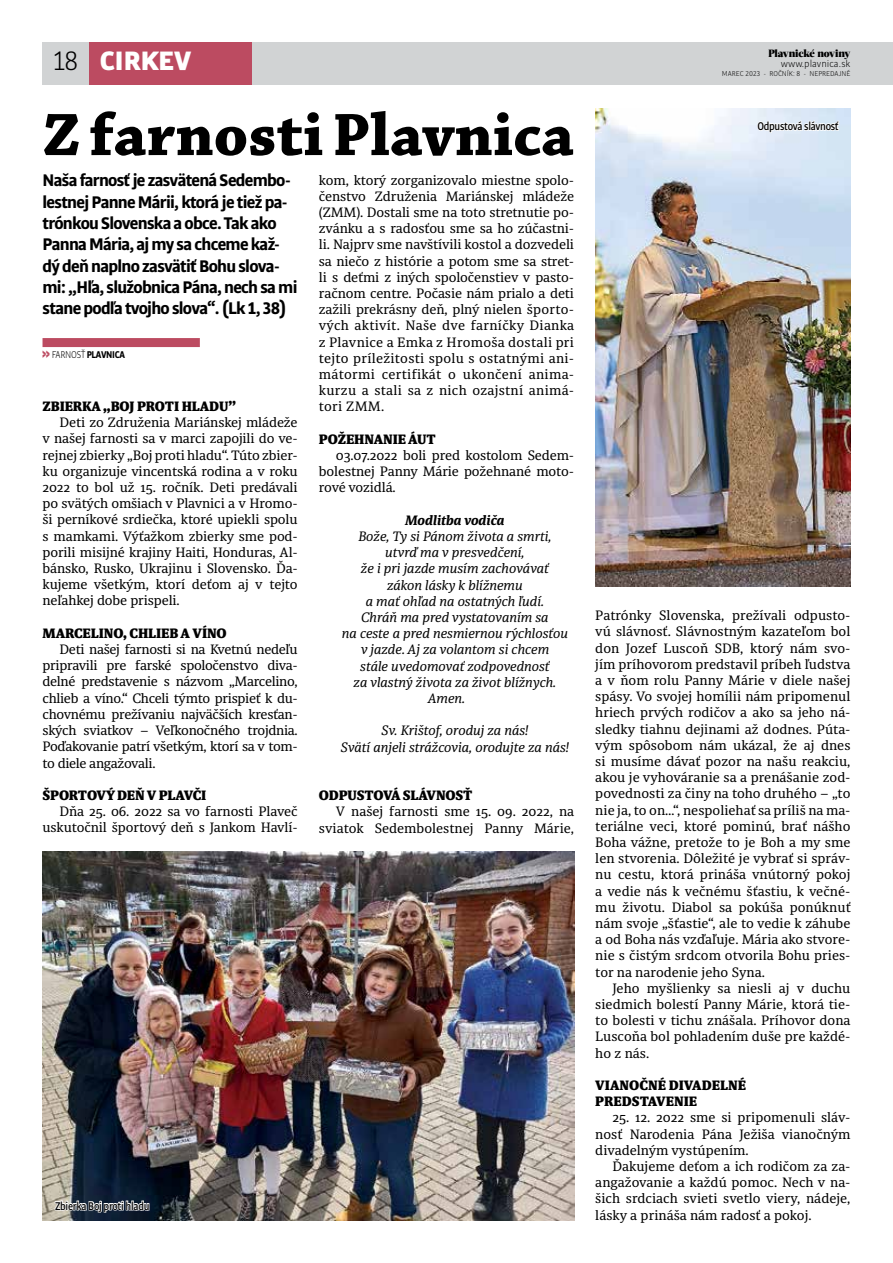
<style>
.page{position:relative;width:893px;height:1263px;background:#fff}
.page>*{position:absolute;margin:0;border:0;box-sizing:border-box;transform-origin:0 0}
.t1{font:700 63px "Chaparral Pro";color:#000}
.t2{font:900 28.5px "Bulo";color:#fff}
.t3{font:700 18px/21.3px "Bulo";letter-spacing:-.04em;color:#000}
.t4{font:13.5px/16.2px "Sindelar";color:#000;text-align:justify}
.t5{font:italic 13.5px/16.2px "Sindelar";letter-spacing:-.01em;color:#000;text-align:center}
.t6{font:900 13.5px/16.2px "Sindelar";letter-spacing:-.01em;color:#000}
.t7{font:italic 700 13.5px "Sindelar";letter-spacing:-.01em;color:#000}
.t8{font:500 12px "Bulo";letter-spacing:-.03em;color:#000;scale:.9 1}
.t9{font:700 10.5px "Bulo";letter-spacing:-.03em;color:#000;scale:.9 1}
.t10{font:900 10.5px "Acta Headline W00";letter-spacing:-.01em;color:#000}
.t11{font:300 10.5px "Bulo";color:#000}
.t12{font:300 7.5px "Bulo";color:#000}
.s1{font-weight:300;color:#000}
.s2{font-family:"Amplitude Extra Comp";font-weight:900;font-size:19.5px;color:#bc4b61}
.s3{font-weight:300}
</style>
<div class="page">
<div style="left:43px;top:43px;width:850px;height:42px;background:#d1d3d4"></div>
<div style="left:89px;top:43px;width:163px;height:42px;background:#bc4b61"></div>
<img style="left:595px;top:108px;width:255px;height:479px">
<img style="left:43px;top:852px;width:531px;height:368px">
<div style="left:43px;top:338px;width:157px;height:9px;background:#bc4b61"></div>
<svg style="left:53px;top:1199px;width:97px;height:15px"></svg>
<svg style="left:756px;top:120px;width:84px;height:14px"></svg>
<h2 class="t2" style="left:53px;top:42px;width:140px"><span class="s1">18</span> CIRKEV</h2>
<p class="t10" style="left:768px;top:47px;width:84px">Plavnické noviny</p>
<p class="t11" style="left:781px;top:57px;width:71px">www.plavnica.sk</p>
<p class="t12" style="left:722px;top:69px;width:130px">MAREC 2023 - ROČNÍK: 8 - NEPREDAJNÉ</p>
<h1 class="t1" style="left:43px;top:98px;width:533px">Z farnosti Plavnica</h1>
<p class="t3" style="left:43px;top:169px;width:257px">Naša farnosť je zasvätená Sedembo&shy;lestnej Panne Márii, ktorá je tiež pa&shy;trónkou Slovenska a obce. Tak ako Panna Mária, aj my sa chceme kaž&shy;dý deň naplno zasvätiť Bohu slova&shy;mi: ,,Hľa, služobnica Pána, nech sa mi stane podľa tvojho slova“. (Lk 1, 38)</p>
<p class="t4" style="left:319px;top:173px;width:257px">kom, ktorý zorganizovalo miestne spolo&shy;čenstvo Združenia Mariánskej mládeže (ZMM). Dostali sme na toto stretnutie po&shy;zvánku a s radosťou sme sa ho zúčastni&shy;li. Najprv sme navštívili kostol a dozvedeli sa niečo z histórie a potom sme sa stret&shy;li s deťmi z iných spoločenstiev v pasto&shy;račnom centre. Počasie nám prialo a deti zažili prekrásny deň, plný nielen športo&shy;vých aktivít. Naše dve farníčky Dianka z Plavnice a Emka z Hromoša dostali pri tejto príležitosti spolu s ostatnými ani&shy;mátormi certifikát o ukončení anima&shy;kurzu a stali sa z nich ozajstní animá&shy;tori ZMM.</p>
<p class="t6" style="left:319px;top:432px;width:118px">POŽEHNANIE ÁUT</p>
<p class="t4" style="left:319px;top:448px;width:257px;text-indent:17px">03.07.2022 boli pred kostolom Sedem&shy;bolestnej Panny Márie požehnané moto&shy;rové vozidlá.</p>
<p class="t7" style="left:405px;top:512px;width:101px">Modlitba vodiča</p>
<p class="t5" style="left:358px;top:529px;width:195px">Bože, Ty si Pánom života a smrti,</p>
<p class="t5" style="left:385px;top:545px;width:141px">utvrď ma v presvedčení,</p>
<p class="t5" style="left:361px;top:561px;width:190px">že i pri jazde musím zachovávať</p>
<p class="t5" style="left:387px;top:578px;width:137px">zákon lásky k blížnemu</p>
<p class="t5" style="left:366px;top:594px;width:180px">a mať ohľad na ostatných ľudí.</p>
<p class="t5" style="left:361px;top:610px;width:189px">Chráň ma pred vystatovaním sa</p>
<p class="t5" style="left:342px;top:626px;width:228px">na ceste a pred nesmiernou rýchlosťou</p>
<p class="t5" style="left:361px;top:642px;width:190px">v jazde. Aj za volantom si chcem</p>
<p class="t5" style="left:360px;top:659px;width:191px">stále uvedomovať zodpovednosť</p>
<p class="t5" style="left:354px;top:675px;width:204px">za vlastný života za život blížnych.</p>
<p class="t5" style="left:428px;top:691px;width:39px">Amen.</p>
<p class="t5" style="left:341px;top:723px;width:230px">Sv. Krištof, oroduj za nás!<br>Svätí anjeli strážcovia, orodujte za nás!</p>
<p class="t6" style="left:319px;top:788px;width:155px">ODPUSTOVÁ SLÁVNOSŤ</p>
<p class="t4" style="left:319px;top:804px;width:257px;text-align:right">V našej farnosti sme 15. 09. 2022, na sviatok Sedembolestnej Panny Márie,</p>
<p class="t9" style="left:43px;top:347px;width:93px"><span class="s2">&gt;&gt;</span> <span class="s3">FARNOSŤ</span> PLAVNICA</p>
<p class="t6" style="left:43px;top:399px;width:195px">ZBIERKA ,,BOJ PROTI HLADU”</p>
<p class="t4" style="left:43px;top:415px;width:257px;text-indent:17px">Deti zo Združenia Mariánskej mládeže v našej farnosti sa v marci zapojili do ve&shy;rejnej zbierky „Boj proti hladu“. Túto zbier&shy;ku organizuje vincentská rodina a v roku 2022 to bol už 15. ročník. Deti predávali po svätých omšiach v Plavnici a v Hromo&shy;ši perníkové srdiečka, ktoré upiekli spolu s mamkami. Výťažkom zbierky sme pod&shy;porili misijné krajiny Haiti, Honduras, Al&shy;bánsko, Rusko, Ukrajinu i Slovensko. Ďa&shy;kujeme všetkým, ktorí deťom aj v tejto neľahkej dobe prispeli.</p>
<p class="t6" style="left:43px;top:626px;width:186px">MARCELINO, CHLIEB A VÍNO</p>
<p class="t4" style="left:43px;top:642px;width:257px;text-indent:17px">Deti našej farnosti si na Kvetnú nedeľu pripravili pre farské spoločenstvo diva&shy;delné predstavenie s názvom „Marcelino, chlieb a víno.“ Chceli týmto prispieť k du&shy;chovnému prežívaniu najväčších kresťan&shy;ských sviatkov – Veľkonočného trojdnia.<br>Poďakovanie patrí všetkým, ktorí sa v tom&shy;to diele angažovali.</p>
<p class="t6" style="left:43px;top:788px;width:165px">ŠPORTOVÝ DEŇ V PLAVČI</p>
<p class="t4" style="left:43px;top:804px;width:257px;text-align:right">Dňa 25. 06. 2022 sa vo farnosti Plaveč uskutočnil športový deň s Jankom Havlí-</p>
<p class="t8" style="left:55px;top:1198px;width:106px">Zbierka Boj proti hladu</p>
<p class="t8" style="left:757px;top:119px;width:92px">Odpustová slávnosť</p>
<p class="t4" style="left:595px;top:608px;width:257px">Patrónky Slovenska, prežívali odpusto&shy;vú slávnosť. Slávnostným kazateľom bol don Jozef Luscoň SDB, ktorý nám svo&shy;jím príhovorom predstavil príbeh ľudstva a v ňom rolu Panny Márie v diele našej spásy. Vo svojej homílii nám pripomenul hriech prvých rodičov a ako sa jeho ná&shy;sledky tiahnu dejinami až dodnes. Púta&shy;vým spôsobom nám ukázal, že aj dnes si musíme dávať pozor na našu reakciu, akou je vyhováranie sa a prenášanie zod&shy;povednosti za činy na toho druhého – „to nie ja, to on…“, nespoliehať sa príliš na ma&shy;teriálne veci, ktoré pominú, brať nášho Boha vážne, pretože to je Boh a my sme len stvorenia. Dôležité je vybrať si správ&shy;nu cestu, ktorá prináša vnútorný pokoj a vedie nás k večnému šťastiu, k večné&shy;mu životu. Diabol sa pokúša ponúknuť nám svoje „šťastie“, ale to vedie k záhube a od Boha nás vzďaľuje. Mária ako stvore&shy;nie s čistým srdcom otvorila Bohu pries&shy;tor na narodenie jeho Syna.</p>
<p class="t4" style="left:595px;top:981px;width:257px;text-indent:17px">Jeho myšlienky sa niesli aj v duchu siedmich bolestí Panny Márie, ktorá tie&shy;to bolesti v tichu znášala. Príhovor dona Luscoňa bol pohladením duše pre každé&shy;ho z nás.</p>
<p class="t6" style="left:595px;top:1078px;width:152px">VIANOČNÉ DIVADELNÉ<br>PREDSTAVENIE</p>
<p class="t4" style="left:595px;top:1110px;width:257px;text-indent:17px">25. 12. 2022 sme si pripomenuli sláv&shy;nosť Narodenia Pána Ježiša vianočným divadelným vystúpením.</p>
<p class="t4" style="left:595px;top:1159px;width:257px;text-indent:17px">Ďakujeme deťom a ich rodičom za za&shy;angažovanie a každú pomoc. Nech v na&shy;šich srdciach svieti svetlo viery, nádeje, lásky a prináša nám radosť a pokoj.</p>
</div>
